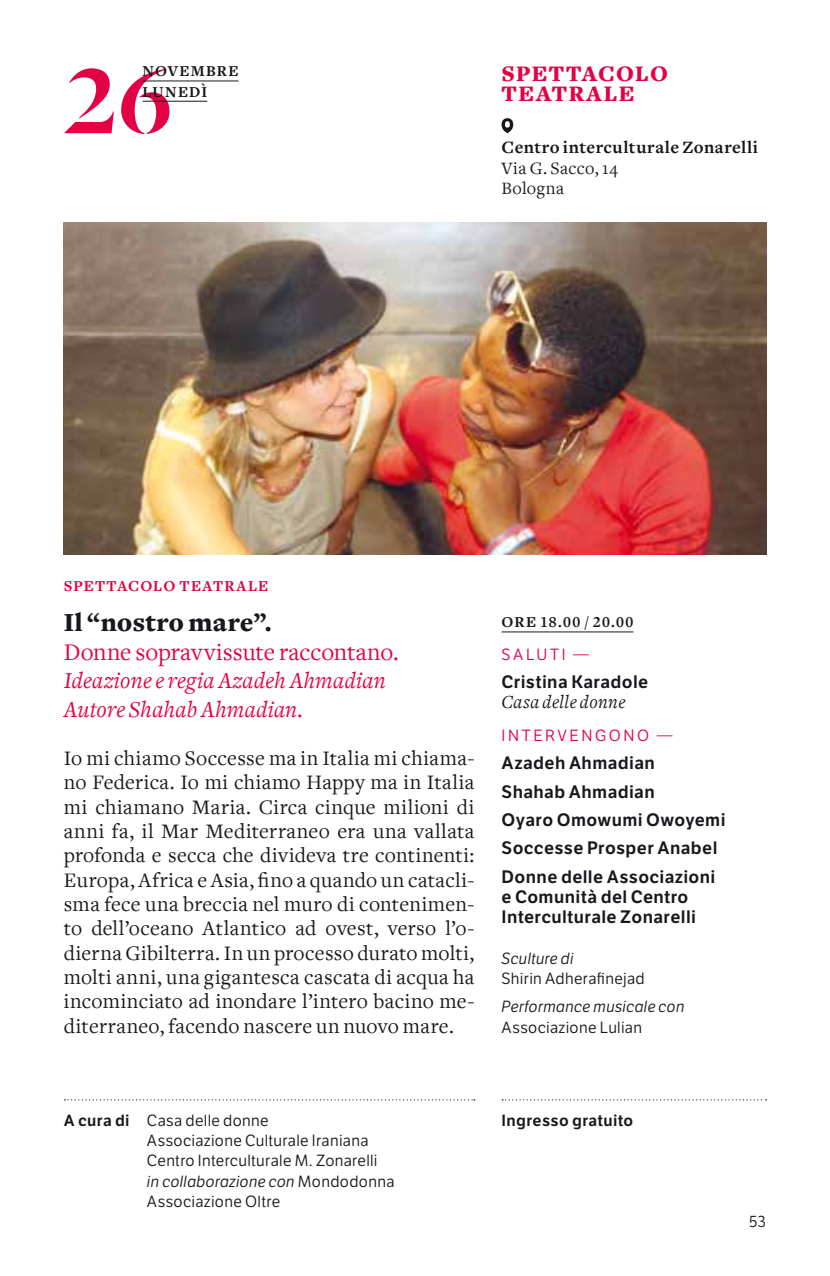
<style>
.page{position:relative;width:830px;height:1276px;background:#fff}
.page>*{position:absolute;margin:0;border:0;box-sizing:border-box;transform-origin:0 0}
.t1{font:500 101.7px "Dala Floda";color:#e30045}
.t2{font:900 27px "Freight Text";letter-spacing:.01em;color:#1a171c}
.t3{font:24.75px "Freight Text";color:#e30045}
.t4{font:italic 23.62px/28.3px "Freight Text";letter-spacing:.01em;color:#e30045}
.t5{font:900 22.95px/20.2px "Freight Text";color:#e30045}
.t6{font:21.38px/24.3px "Freight Text";letter-spacing:.015em;color:#1a171c;text-align:justify}
.t7{font:italic 19.12px "Freight Text";letter-spacing:.02em;color:#1a171c}
.t8{font:700 18px "Freight Text";letter-spacing:.03em;color:#1a171c}
.t9{font:18px/20.2px "Freight Text";letter-spacing:.025em;color:#1a171c}
.t10{font:600 17.55px/28.3px "LFT Etica";letter-spacing:.02em;color:#1a171c}
.t11{font:15.75px/20.2px "LFT Etica";letter-spacing:.02em;color:#1a171c}
.t12{font:italic 15.75px "LFT Etica";letter-spacing:.02em;color:#1a171c}
.t13{font:15.75px/20.2px "Freight Text Bold SC";letter-spacing:.08em;color:#1a171c}
.t14{font:15.75px "LFT Etica";letter-spacing:.165em;color:#e30045}
.t15{font:700 15.75px "Freight Text";letter-spacing:.08em;color:#e30045}
.t16{font:600 15.75px "LFT Etica";letter-spacing:.025em;color:#1a171c}
.s1{font-weight:600}
.s2{font-style:italic}
</style>
<div class="page">
<img style="left:64px;top:222px;width:701px;height:332px">
<hr style="left:501px;top:631px;width:132px;height:1px;background:#1a171c">
<svg style="left:501px;top:118px;width:12px;height:15px"></svg>
<hr style="left:142px;top:81px;width:96px;height:1px;background:#1a171c">
<hr style="left:142px;top:101px;width:65px;height:1px;background:#1a171c">
<svg style="left:64px;top:1099px;width:410px;height:1px"></svg>
<svg style="left:502px;top:1099px;width:264px;height:1px"></svg>
<p class="t13" style="left:142px;top:62px;width:97px">NOVEMBRE<br>LUNEDÌ</p>
<h1 class="t1" style="left:65px;top:33px;width:109px">26</h1>
<p class="t5" style="left:501px;top:63px;width:33px">SPETTACOLO<br>TEATRALE</p>
<p class="t8" style="left:501px;top:138px;width:258px">Centro interculturale Zonarelli</p>
<p class="t9" style="left:501px;top:158px;width:118px">Via G. Sacco, 14<br>Bologna</p>
<p class="t15" style="left:64px;top:577px;width:43px">Spettac</p>
<p class="t15" style="left:140px;top:577px;width:75px">olo teatral</p>
<p class="t15" style="left:258px;top:577px;width:12px">e</p>
<p class="t2" style="left:64px;top:607px;width:209px">IL “NOSTRO MARE”.</p>
<p class="t3" style="left:64px;top:638px;width:336px">Donne sopravvissute raccontano.</p>
<p class="t4" style="left:64px;top:667px;width:323px">Ideazione e regia Azadeh Ahmadian<br>Autore Shahab Ahmadian.</p>
<p class="t6" style="left:64px;top:746px;width:412px">Io mi chiamo Soccesse ma in Italia mi chiama&shy;no Federica. Io mi chiamo Happy ma in Italia mi chiamano Maria. Circa cinque milioni di anni fa, il Mar Mediterraneo era una vallata profonda e secca che divideva tre continenti:<br>Europa, Africa e Asia, fino a quando un catacli&shy;sma fece una breccia nel muro di contenimen&shy;to dell’oceano Atlantico ad ovest, verso l’o&shy;dierna Gibilterra. In un processo durato molti, molti anni, una gigantesca cascata di acqua ha incominciato ad inondare l’intero bacino me&shy;diterraneo, facendo nascere un nuovo mare.</p>
<p class="t13" style="left:501px;top:612px;width:133px">ORE 18.00 / 20.00</p>
<p class="t14" style="left:501px;top:645px;width:89px">saluti —</p>
<p class="t10" style="left:501px;top:668px;width:148px">Cristina Karadole</p>
<p class="t7" style="left:501px;top:692px;width:125px">Casa delle donne</p>
<p class="t14" style="left:501px;top:726px;width:94px">In terv engono</p>
<p class="t14" style="left:656px;top:725px;width:17px">—</p>
<p class="t10" style="left:501px;top:749px;width:225px">Azadeh Ahmadian<br>Shahab Ahmadian<br>Oyaro Omowumi Owoyemi<br>Soccesse Prosper Anabel<br>Donne delle Associazioni</p>
<p class="t10" style="left:501px;top:887px;width:196px;line-height:20.2px">e Comunità del Centro<br>Interculturale Zonarelli</p>
<p class="t12" style="left:501px;top:949px;width:73px">Sculture di</p>
<p class="t11" style="left:501px;top:968px;width:145px">Shirin Adherafinejad</p>
<p class="t12" style="left:501px;top:997px;width:184px">Performance musicale con</p>
<p class="t11" style="left:501px;top:1017px;width:142px">Associazione Lulian</p>
<p class="t11" style="left:147px;top:1110px;width:249px;text-indent:-83px"><span class="s1">A cura di</span> Casa delle donne<br>Associazione Culturale Iraniana<br>Centro Interculturale M. Zonarelli<br><span class="s2">in collaborazione con</span> Mondodonna<br>Associazione Oltre</p>
<p class="t16" style="left:501px;top:1110px;width:133px">Ingresso gratuito</p>
<p class="t11" style="left:748px;top:1211px;width:19px">53</p>
</div>
